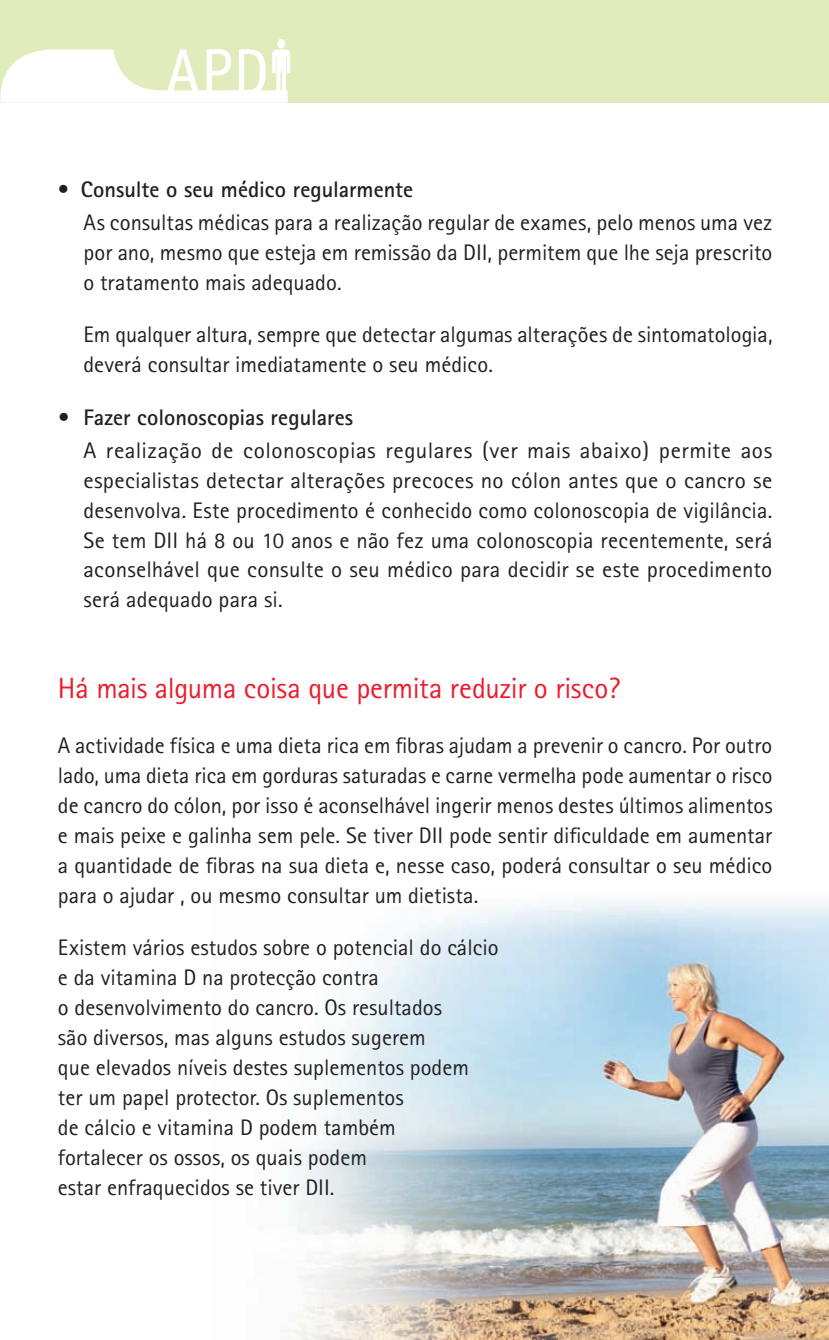
<style>
.page{position:relative;width:829px;height:1340px;background:#fff}
.page>*{position:absolute;margin:0;border:0;box-sizing:border-box;transform-origin:0 0}
.t1{font:29.25px "Rotis Sans Serif";letter-spacing:-.015em;color:#ee1b2c}
.t2{font:22.5px/29.9px "Rotis Sans Serif";color:#231f20}
.t3{font:700 22.5px "Rotis Sans Serif";color:#231f20}
.s1{font-weight:700}
</style>
<div class="page">
<div style="left:0;top:0;width:829px;height:103px;background:#e1ecbd"></div>
<div style="left:277px;top:39px;width:8px;height:9px;background:#fff;border-radius:50%"></div>
<svg style="left:1px;top:49px;width:289px;height:54px"></svg>
<img style="left:281px;top:901px;width:548px;height:438px">
<p class="t2" style="left:83px;top:173px;width:690px;line-height:33.1px;text-indent:-26px">• <span class="s1">Consulte o seu médico regularmente<br></span>As consultas médicas para a realização regular de exames, pelo menos uma vez</p>
<p class="t2" style="left:83px;top:237px;width:690px">por ano, mesmo que esteja em remissão da DII, permitem que lhe seja prescrito o tratamento mais adequado.</p>
<p class="t2" style="left:83px;top:319px;width:690px">Em qualquer altura, sempre que detectar algumas alterações de sintomatologia, deverá consultar imediatamente o seu médico.</p>
<p class="t3" style="left:58px;top:402px;width:297px">• Fazer colonoscopias regulares</p>
<p class="t2" style="left:83px;top:435px;width:690px;text-align:justify">A realização de colonoscopias regulares (ver mais abaixo) permite aos especialistas detectar alterações precoces no cólon antes que o cancro se desenvolva. Este procedimento é conhecido como colonoscopia de vigilância.<br>Se tem DII há 8 ou 10 anos e não fez uma colonoscopia recentemente, será aconselhável que consulte o seu médico para decidir se este procedimento será adequado para si.</p>
<h1 class="t1" style="left:58px;top:670px;width:564px">Há mais alguma coisa que permita reduzir o risco?</h1>
<p class="t2" style="left:58px;top:730px;width:716px;text-align:justify">A actividade física e uma dieta rica em fibras ajudam a prevenir o cancro. Por outro lado, uma dieta rica em gorduras saturadas e carne vermelha pode aumentar o risco de cancro do cólon, por isso é aconselhável ingerir menos destes últimos alimentos e mais peixe e galinha sem pele. Se tiver DII pode sentir dificuldade em aumentar a quantidade de fibras na sua dieta e, nesse caso, poderá consultar o seu médico para o ajudar , ou mesmo consultar um dietista.</p>
<p class="t2" style="left:58px;top:932px;width:442px">Existem vários estudos sobre o potencial do cálcio e da vitamina D na protecção contra<br>o desenvolvimento do cancro. Os resultados<br>são diversos, mas alguns estudos sugerem<br>que elevados níveis destes suplementos podem ter um papel protector. Os suplementos<br>de cálcio e vitamina D podem também<br>fortalecer os ossos, os quais podem<br>estar enfraquecidos se tiver DII.</p>
</div>
